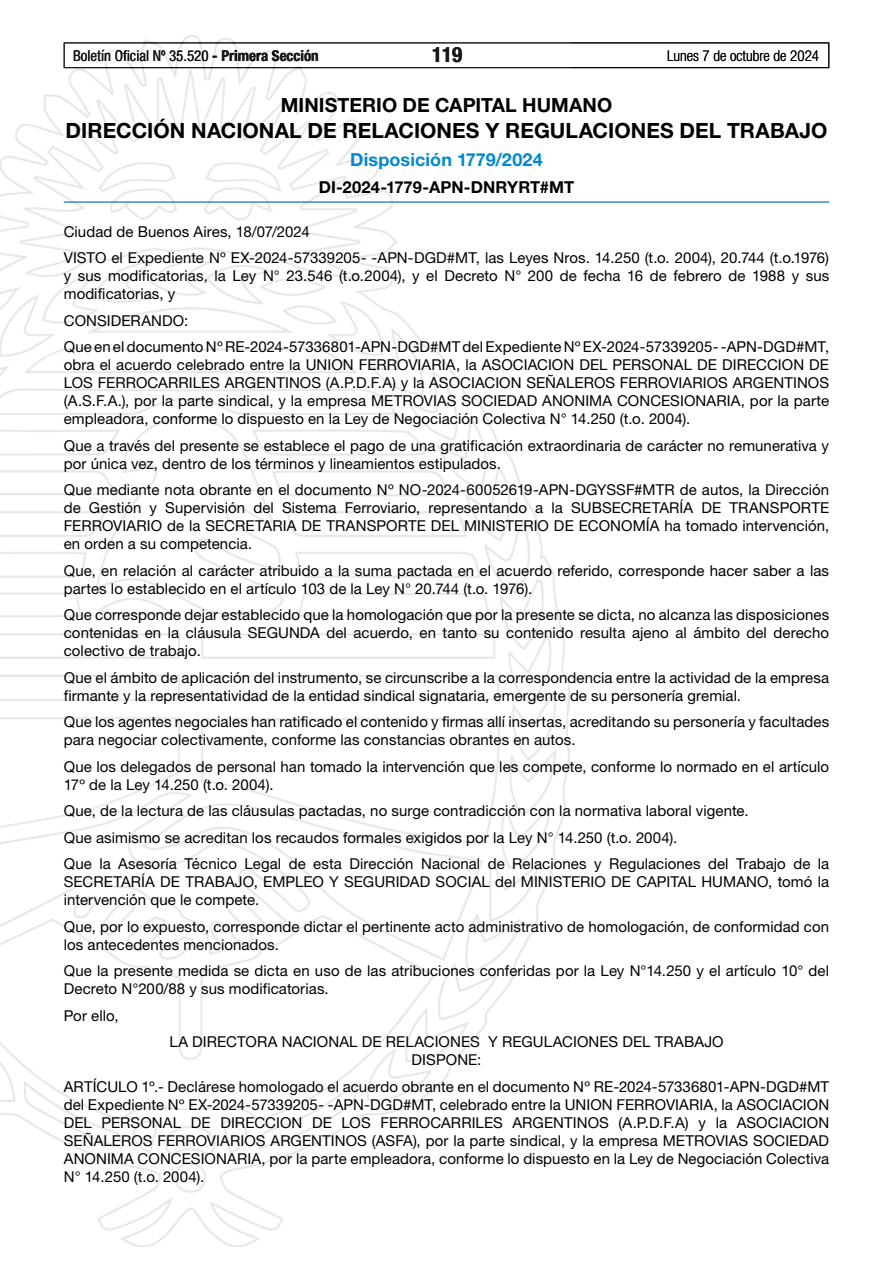
<style>
.page{position:relative;width:893px;height:1263px;background:#fff}
.page>*{position:absolute;margin:0;border:0;box-sizing:border-box;transform-origin:0 0}
.t1{font:700 21px "Helvetica Neue LT Std";color:#000}
.t2{font:700 condensed 21px "Helvetica Neue LT Std";color:#000}
.t3{font:700 19.5px "Helvetica Neue LT Std";letter-spacing:.005em;color:#000}
.t4{font:700 18px "Helvetica Neue LT Std";letter-spacing:.005em;color:#0089cf}
.t5{font:700 16.5px "Helvetica Neue LT Std";letter-spacing:.005em;color:#000}
.t6{font:15px/18px "Helvetica Neue LT Std";letter-spacing:.005em;color:#000}
.t7{font:condensed 15px "Helvetica Neue LT Std";color:#000}
.t8{font:300 condensed 15px "Helvetica Neue LT Std";color:#000}
.s1{font-weight:700}
</style>
<div class="page">
<div style="left:64px;top:43px;width:765px;height:25px;border:1px solid #000"></div>
<img style="left:0;top:35px;width:569px;height:1211px">
<hr style="left:64px;top:201px;width:765px;height:2px;background:#0066b3">
<p class="t7" style="left:73px;top:47px;width:247px">Boletín Oficial Nº 35.520 <span class="s1">- Primera Sección</span></p>
<h1 class="t2" style="left:432px;top:42px;width:32px">119</h1>
<p class="t8" style="left:667px;top:47px;width:154px">Lunes 7 de octubre de 2024</p>
<h2 class="t3" style="left:281px;top:93px;width:333px">MINISTERIO DE CAPITAL HUMANO</h2>
<h1 class="t1" style="left:66px;top:118px;width:763px">DIRECCIÓN NACIONAL DE RELACIONES Y REGULACIONES DEL TRABAJO</h1>
<p class="t4" style="left:350px;top:149px;width:194px">Disposición 1779/2024</p>
<p class="t5" style="left:319px;top:177px;width:257px">DI-2024-1779-APN-DNRYRT#MT</p>
<p class="t6" style="left:64px;top:218px;width:767px;line-height:26.5px">Ciudad de Buenos Aires, 18/07/2024<br>VISTO el Expediente Nº EX-2024-57339205- -APN-DGD#MT, las Leyes Nros. 14.250 (t.o. 2004), 20.744 (t.o.1976)</p>
<p class="t6" style="left:64px;top:266px;width:767px">y sus modificatorias, la Ley N° 23.546 (t.o.2004), y el Decreto N° 200 de fecha 16 de febrero de 1988 y sus modificatorias, y</p>
<p class="t6" style="left:64px;top:307px;width:767px;line-height:26.5px">CONSIDERANDO:<br>Que en el documento Nº RE-2024-57336801-APN-DGD#MT del Expediente Nº EX-2024-57339205- -APN-DGD#MT,</p>
<p class="t6" style="left:64px;top:355px;width:767px;text-align:justify">obra el acuerdo celebrado entre la UNION FERROVIARIA, la ASOCIACION DEL PERSONAL DE DIRECCION DE LOS FERROCARRILES ARGENTINOS (A.P.D.F.A) y la ASOCIACION SEÑALEROS FERROVIARIOS ARGENTINOS (A.S.F.A.), por la parte sindical, y la empresa METROVIAS SOCIEDAD ANONIMA CONCESIONARIA, por la parte empleadora, conforme lo dispuesto en la Ley de Negociación Colectiva N° 14.250 (t.o. 2004).</p>
<p class="t6" style="left:64px;top:436px;width:767px">Que a través del presente se establece el pago de una gratificación extraordinaria de carácter no remunerativa y por única vez, dentro de los términos y lineamientos estipulados.</p>
<p class="t6" style="left:64px;top:480px;width:767px;text-align:justify">Que mediante nota obrante en el documento Nº NO-2024-60052619-APN-DGYSSF#MTR de autos, la Dirección de Gestión y Supervisión del Sistema Ferroviario, representando a la SUBSECRETARÍA DE TRANSPORTE FERROVIARIO de la SECRETARIA DE TRANSPORTE DEL MINISTERIO DE ECONOMÍA ha tomado intervención, en orden a su competencia.</p>
<p class="t6" style="left:64px;top:561px;width:767px">Que, en relación al carácter atribuido a la suma pactada en el acuerdo referido, corresponde hacer saber a las partes lo establecido en el artículo 103 de la Ley N° 20.744 (t.o. 1976).</p>
<p class="t6" style="left:64px;top:605px;width:767px;text-align:justify">Que corresponde dejar establecido que la homologación que por la presente se dicta, no alcanza las disposiciones contenidas en la cláusula SEGUNDA del acuerdo, en tanto su contenido resulta ajeno al ámbito del derecho colectivo de trabajo.</p>
<p class="t6" style="left:64px;top:668px;width:767px">Que el ámbito de aplicación del instrumento, se circunscribe a la correspondencia entre la actividad de la empresa firmante y la representatividad de la entidad sindical signataria, emergente de su personería gremial.</p>
<p class="t6" style="left:64px;top:713px;width:767px">Que los agentes negociales han ratificado el contenido y firmas allí insertas, acreditando su personería y facultades para negociar colectivamente, conforme las constancias obrantes en autos.</p>
<p class="t6" style="left:64px;top:757px;width:767px">Que los delegados de personal han tomado la intervención que les compete, conforme lo normado en el artículo<br>17º de la Ley 14.250 (t.o. 2004).</p>
<p class="t6" style="left:64px;top:797px;width:767px;line-height:26.5px">Que, de la lectura de las cláusulas pactadas, no surge contradicción con la normativa laboral vigente.<br>Que asimismo se acreditan los recaudos formales exigidos por la Ley N° 14.250 (t.o. 2004).<br>Que la Asesoría Técnico Legal de esta Dirección Nacional de Relaciones y Regulaciones del Trabajo de la</p>
<p class="t6" style="left:64px;top:873px;width:767px">SECRETARÍA DE TRABAJO, EMPLEO Y SEGURIDAD SOCIAL del MINISTERIO DE CAPITAL HUMANO, tomó la intervención que le compete.</p>
<p class="t6" style="left:64px;top:917px;width:767px">Que, por lo expuesto, corresponde dictar el pertinente acto administrativo de homologación, de conformidad con los antecedentes mencionados.</p>
<p class="t6" style="left:64px;top:962px;width:767px">Que la presente medida se dicta en uso de las atribuciones conferidas por la Ley N°14.250 y el artículo 10° del<br>Decreto N°200/88 y sus modificatorias.</p>
<p class="t6" style="left:64px;top:1006px;width:56px">Por ello,</p>
<p class="t6" style="left:169px;top:1033px;width:556px;text-align:center">LA DIRECTORA NACIONAL DE RELACIONES Y REGULACIONES DEL TRABAJO<br>DISPONE:</p>
<p class="t6" style="left:64px;top:1077px;width:767px;text-align:justify">ARTÍCULO 1º.- Declárese homologado el acuerdo obrante en el documento Nº RE-2024-57336801-APN-DGD#MT del Expediente Nº EX-2024-57339205- -APN-DGD#MT, celebrado entre la UNION FERROVIARIA, la ASOCIACION DEL PERSONAL DE DIRECCION DE LOS FERROCARRILES ARGENTINOS (A.P.D.F.A) y la ASOCIACION SEÑALEROS FERROVIARIOS ARGENTINOS (ASFA), por la parte sindical, y la empresa METROVIAS SOCIEDAD ANONIMA CONCESIONARIA, por la parte empleadora, conforme lo dispuesto en la Ley de Negociación Colectiva N° 14.250 (t.o. 2004).</p>
</div>
